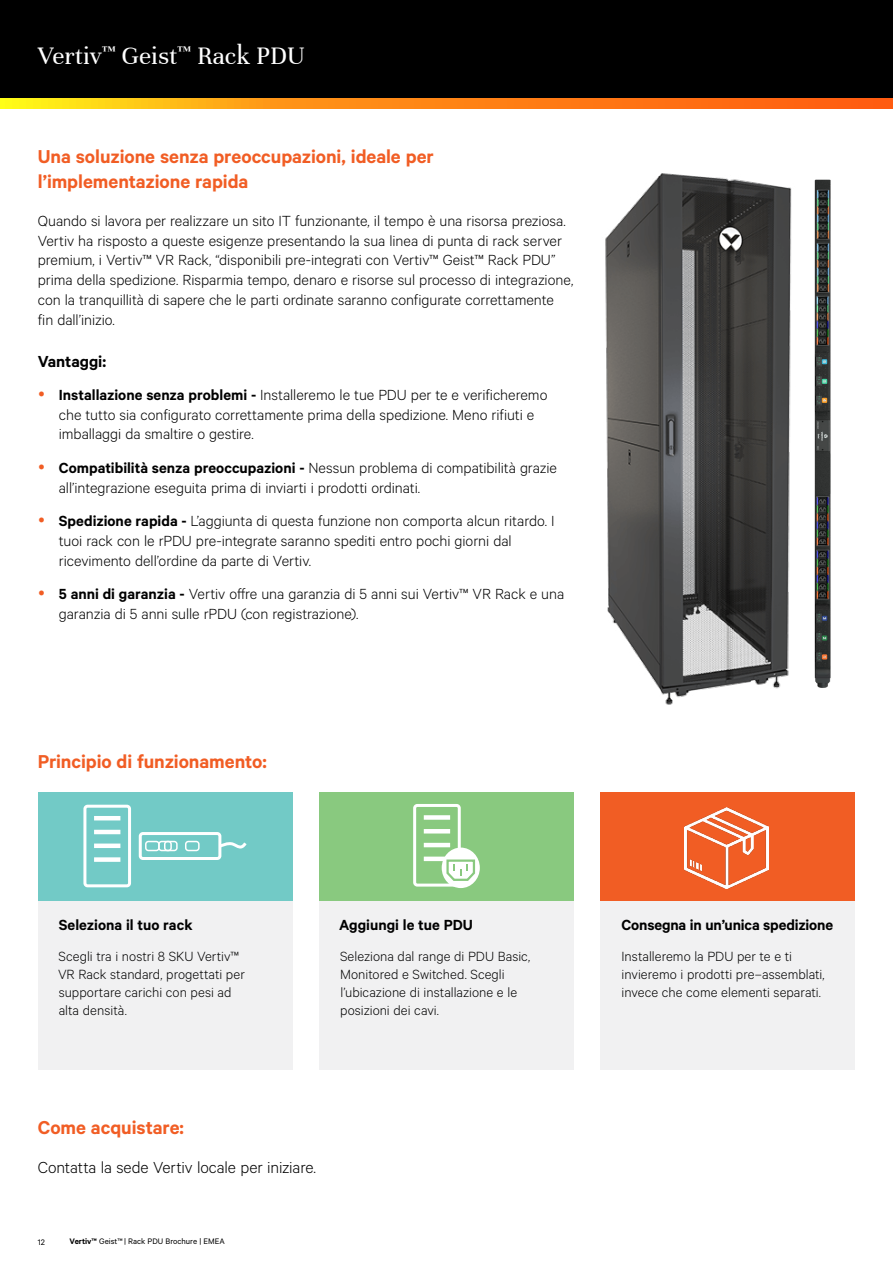
<style>
.page{position:relative;width:893px;height:1263px;background:#fff}
.page>*{position:absolute;margin:0;border:0;box-sizing:border-box;transform-origin:0 0}
.t1{font:27px "Unna";color:#fff}
.t2{font:600 21px/25.2px "Calibre";letter-spacing:-.005em;color:#f15d24}
.t3{font:300 18px "Calibre";letter-spacing:-.005em;color:#000}
.t4{font:600 18px "Calibre";letter-spacing:-.005em;color:#000}
.t5{font:300 16.5px/19.8px "Calibre";letter-spacing:-.005em;color:#000}
.t6{font:600 16.5px "Calibre";letter-spacing:-.005em;color:#000}
.t7{font:300 15px/18px "Calibre";color:#000}
.t8{font:9px "Calibre";color:#000}
.s1{font-weight:600}
</style>
<div class="page">
<div style="left:0;top:0;width:893px;height:108px;background:#000"></div>
<svg style="left:0;top:98px;width:893px;height:11px;background:#ff9014"></svg>
<div style="left:38px;top:899px;width:254px;height:170px;background:#f1f1f2"></div>
<div style="left:319px;top:899px;width:255px;height:170px;background:#f1f1f2"></div>
<div style="left:601px;top:899px;width:254px;height:170px;background:#f1f1f2"></div>
<div style="left:38px;top:791px;width:254px;height:109px;background:#72cac6"></div>
<div style="left:601px;top:791px;width:254px;height:109px;background:#f15d24"></div>
<div style="left:319px;top:791px;width:255px;height:109px;background:#89c97f"></div>
<img style="left:685px;top:808px;width:83px;height:81px">
<div style="left:83px;top:805px;width:48px;height:82px;border:3px solid #fff;border-radius:3px"></div>
<hr style="left:94px;top:816px;width:26px;height:4px;background:#fff">
<hr style="left:94px;top:830px;width:26px;height:4px;background:#fff">
<div style="left:94px;top:843px;width:26px;height:5px;background:#fff"></div>
<div style="left:94px;top:857px;width:26px;height:5px;background:#fff"></div>
<div style="left:139px;top:832px;width:82px;height:28px;border:3px solid #fff;border-radius:3px"></div>
<div style="left:185px;top:841px;width:15px;height:10px;border:2px solid #fff;border-radius:3px"></div>
<div style="left:164px;top:841px;width:14px;height:10px;border:2px solid #fff;border-radius:3px"></div>
<div style="left:145px;top:841px;width:15px;height:10px;border:2px solid #fff;border-radius:3px"></div>
<svg style="left:217px;top:839px;width:30px;height:11px"></svg>
<div style="left:158px;top:841px;width:14px;height:10px;border:2px solid #fff;border-radius:3px"></div>
<div style="left:413px;top:804px;width:48px;height:82px;border:3px solid #fff;border-radius:3px"></div>
<div style="left:424px;top:815px;width:26px;height:5px;background:#fff"></div>
<hr style="left:424px;top:829px;width:26px;height:4px;background:#fff">
<hr style="left:424px;top:843px;width:26px;height:4px;background:#fff">
<div style="left:424px;top:856px;width:26px;height:5px;background:#fff"></div>
<div style="left:442px;top:847px;width:38px;height:41px;background:#fff;border-radius:50%"></div>
<svg style="left:445px;top:859px;width:31px;height:23px"></svg>
<img style="left:605px;top:173px;width:187px;height:532px">
<img style="left:814px;top:179px;width:17px;height:509px">
<h1 class="t1" style="left:38px;top:40px;width:268px">Vertiv<sup>™</sup> Geist<sup>™</sup> Rack PDU</h1>
<p class="t2" style="left:38px;top:143px;width:398px">Una soluzione senza preoccupazioni, ideale per l’implementazione rapida</p>
<p class="t5" style="left:38px;top:210px;width:537px">Quando si lavora per realizzare un sito IT funzionante, il tempo è una risorsa preziosa.<br>Vertiv ha risposto a queste esigenze presentando la sua linea di punta di rack server premium, i Vertiv™ VR Rack, “disponibili pre-integrati con Vertiv™ Geist™ Rack PDU” prima della spedizione. Risparmia tempo, denaro e risorse sul processo di integrazione, con la tranquillità di sapere che le parti ordinate saranno configurate correttamente fin dall’inizio.</p>
<p class="t4" style="left:38px;top:350px;width:70px">Vantaggi:</p>
<p class="t5" style="left:59px;top:384px;width:490px"><span class="s1">Installazione senza problemi -</span> Installeremo le tue PDU per te e verificheremo che tutto sia configurato correttamente prima della spedizione. Meno rifiuti e imballaggi da smaltire o gestire.</p>
<p class="t5" style="left:59px;top:457px;width:500px"><span class="s1">Compatibilità senza preoccupazioni -</span> Nessun problema di compatibilità grazie all’integrazione eseguita prima di inviarti i prodotti ordinati.</p>
<p class="t5" style="left:59px;top:510px;width:497px"><span class="s1">Spedizione rapida -</span> L’aggiunta di questa funzione non comporta alcun ritardo. I tuoi rack con le rPDU pre-integrate saranno spediti entro pochi giorni dal ricevimento dell’ordine da parte di Vertiv.</p>
<p class="t5" style="left:59px;top:583px;width:507px"><span class="s1">5 anni di garanzia -</span> Vertiv offre una garanzia di 5 anni sui Vertiv™ VR Rack e una garanzia di 5 anni sulle rPDU (con registrazione).</p>
<p class="t2" style="left:38px;top:748px;width:230px">Principio di funzionamento:</p>
<p class="t6" style="left:59px;top:915px;width:135px">Seleziona il tuo rack</p>
<p class="t7" style="left:58px;top:947px;width:188px">Scegli tra i nostri 8 SKU Vertiv™<br>VR Rack standard, progettati per supportare carichi con pesi ad alta densità.</p>
<p class="t6" style="left:339px;top:915px;width:135px">Aggiungi le tue PDU</p>
<p class="t7" style="left:340px;top:947px;width:192px">Seleziona dal range di PDU Basic,<br>Monitored e Switched. Scegli l’ubicazione di installazione e le posizioni dei cavi.</p>
<p class="t2" style="left:38px;top:1114px;width:148px">Come acquistare:</p>
<p class="t3" style="left:38px;top:1157px;width:280px">Contatta la sede Vertiv locale per iniziare.</p>
<p class="t8" style="left:38px;top:1236px;width:9px">12</p>
<p class="t8" style="left:70px;top:1236px;width:157px"><span class="s1">Vertiv™</span> Geist™ | Rack PDU Brochure | EMEA</p>
<p class="t6" style="left:621px;top:915px;width:213px">Consegna in un’unica spedizione</p>
<p class="t7" style="left:622px;top:947px;width:205px">Installeremo la PDU per te e ti invieremo i prodotti pre–assemblati, invece che come elementi separati.</p>
</div>
